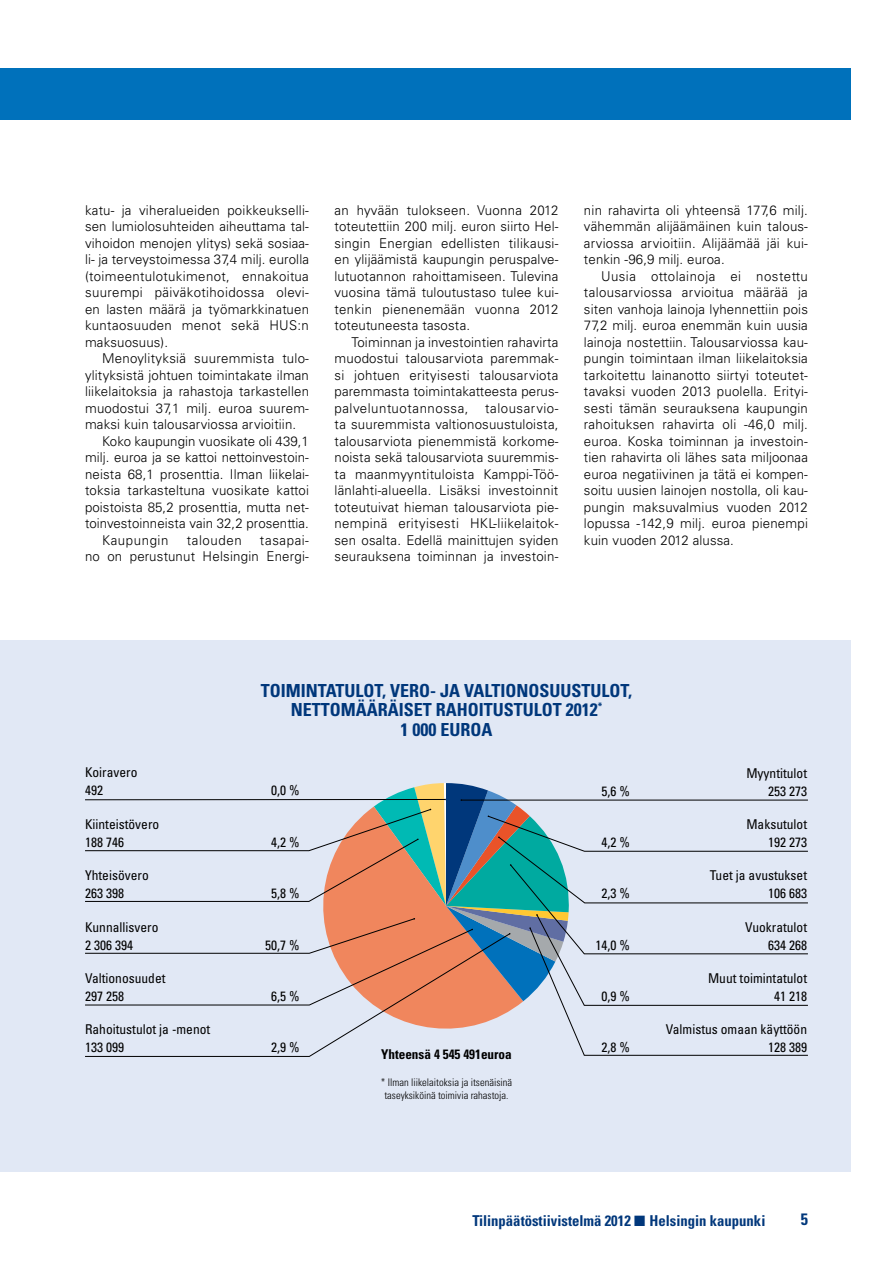
<style>
.page{position:relative;width:893px;height:1263px;background:#fff}
.page>*{position:absolute;margin:0;border:0;box-sizing:border-box;transform-origin:0 0}
.t1{font:700 condensed 18px/19.5px "Univers";color:#00377b;text-align:center}
.t2{font:700 condensed 16.5px "Univers";color:#00377b}
.t3{font:700 condensed 15px "Univers";color:#00377b}
.t4{font:300 13.5px/16.5px "Univers";letter-spacing:.015em;color:#000;text-align:justify}
.t5{font:condensed 13.5px/18px "Univers";color:#000}
.t6{font:700 condensed 13.5px "Univers";color:#000}
.t7{font:300 13.5px "Univers";letter-spacing:.045em;color:#000}
.t8{font:300 condensed 10.5px/13.5px "Univers";color:#000;text-align:center}
</style>
<div class="page">
<div style="left:0;top:68px;width:850px;height:51px;background:#0071bb"></div>
<div style="left:0;top:640px;width:850px;height:532px;background:#e1e8f5"></div>
<svg style="left:85px;top:783px;width:723px;height:273px"></svg>
<p class="t4" style="left:85px;top:201px;width:226px">katu- ja viheralueiden poikkeukselli&shy;sen lumiolosuhteiden aiheuttama tal&shy;vihoidon menojen ylitys) sekä sosiaa&shy;li- ja terveystoimessa 37,4 milj. eurolla (toimeentulotukimenot, ennakoitua suurempi päiväkotihoidossa olevi&shy;en lasten määrä ja työmarkkinatuen kuntaosuuden menot sekä HUS:n maksuosuus).</p>
<p class="t4" style="left:102px;top:350px;width:208px">Menoylityksiä suuremmista tulo-</p>
<p class="t4" style="left:85px;top:366px;width:225px">ylityksistä johtuen toimintakate ilman</p>
<p class="t4" style="left:85px;top:383px;width:226px">liikelaitoksia ja rahastoja tarkastellen</p>
<p class="t4" style="left:85px;top:399px;width:225px">muodostui 37,1 milj. euroa suurem-</p>
<p class="t4" style="left:85px;top:416px;width:213px">maksi kuin talousarviossa arvioitiin.</p>
<p class="t4" style="left:102px;top:432px;width:208px">Koko kaupungin vuosikate oli 439,1</p>
<p class="t4" style="left:85px;top:449px;width:225px">milj. euroa ja se kattoi nettoinvestoin-</p>
<p class="t4" style="left:85px;top:465px;width:225px">neista 68,1 prosenttia. Ilman liikelai-</p>
<p class="t4" style="left:85px;top:482px;width:226px">toksia tarkasteltuna vuosikate kattoi</p>
<p class="t4" style="left:85px;top:498px;width:225px">poistoista 85,2 prosenttia, mutta net-</p>
<p class="t4" style="left:85px;top:515px;width:225px">toinvestoinneista vain 32,2 prosenttia.</p>
<p class="t7" style="left:102px;top:532px;width:68px">Kaupungin</p>
<p class="t7" style="left:187px;top:532px;width:57px">talouden</p>
<p class="t4" style="left:85px;top:531px;width:225px;text-align:right">tasapai-<br>no on perustunut Helsingin Energi-</p>
<p class="t4" style="left:334px;top:201px;width:226px">an hyvään tulokseen. Vuonna 2012 toteutettiin 200 milj. euron siirto Hel&shy;singin Energian edellisten tilikausi&shy;en ylijäämistä kaupungin peruspalve&shy;lutuotannon rahoittamiseen. Tulevina vuosina tämä tuloutustaso tulee kui&shy;tenkin pienenemään vuonna 2012 toteutuneesta tasosta.</p>
<p class="t4" style="left:334px;top:333px;width:225px;text-indent:17px">Toiminnan ja investointien rahavirta muodostui talousarviota paremmak&shy;si johtuen erityisesti talousarviota paremmasta toimintakatteesta perus&shy;palveluntuotannossa, talousarvio&shy;ta suuremmista valtionosuustuloista, talousarviota pienemmistä korkome&shy;noista sekä talousarviota suuremmis&shy;ta maanmyyntituloista Kamppi-Töö&shy;länlahti-alueella. Lisäksi investoinnit toteutuivat hieman talousarviota pie&shy;nempinä erityisesti HKL-liikelaitok&shy;sen osalta. Edellä mainittujen syiden seurauksena toiminnan ja investoin-</p>
<p class="t4" style="left:584px;top:201px;width:225px">nin rahavirta oli yhteensä 177,6 milj. vähemmän alijäämäinen kuin talous&shy;arviossa arvioitiin. Alijäämää jäi kui&shy;tenkin -96,9 milj. euroa.</p>
<p class="t4" style="left:584px;top:267px;width:225px;text-indent:17px">Uusia ottolainoja ei nostettu talousarviossa arvioitua määrää ja siten vanhoja lainoja lyhennettiin pois 77,2 milj. euroa enemmän kuin uusia lainoja nostettiin. Talousarviossa kau&shy;pungin toimintaan ilman liikelaitoksia tarkoitettu lainanotto siirtyi toteutet&shy;tavaksi vuoden 2013 puolella. Erityi&shy;sesti tämän seurauksena kaupungin rahoituksen rahavirta oli -46,0 milj. euroa. Koska toiminnan ja investoin&shy;tien rahavirta oli lähes sata miljoonaa euroa negatiivinen ja tätä ei kompen&shy;soitu uusien lainojen nostolla, oli kau&shy;pungin maksuvalmius vuoden 2012 lopussa -142,9 milj. euroa pienempi kuin vuoden 2012 alussa.</p>
<p class="t5" style="left:85px;top:763px;width:54px">Koiravero<br>492</p>
<p class="t5" style="left:85px;top:815px;width:76px">Kiinteistövero<br>188 746</p>
<p class="t5" style="left:85px;top:866px;width:65px">Yhteisövero<br>263 398</p>
<p class="t5" style="left:85px;top:918px;width:75px">Kunnallisvero<br>2 306 394</p>
<p class="t5" style="left:85px;top:969px;width:82px">Valtionosuudet<br>297 258</p>
<p class="t5" style="left:85px;top:1020px;width:127px">Rahoitustulot ja -menot<br>133 099</p>
<h1 class="t1" style="left:261px;top:681px;width:373px">TOIMINTATULOT, VERO- JA VALTIONOSUUSTULOT,<br>NETTOMÄÄRÄISET RAHOITUSTULOT 2012<sup>*<br></sup>1 000 EUROA</h1>
<p class="t5" style="left:746px;top:764px;width:62px">Myyntitulot</p>
<p class="t5" style="left:271px;top:781px;width:30px">0,0 %</p>
<p class="t5" style="left:271px;top:833px;width:30px">4,2 %</p>
<p class="t5" style="left:271px;top:884px;width:30px">5,8 %</p>
<p class="t5" style="left:265px;top:936px;width:36px">50,7 %</p>
<p class="t5" style="left:271px;top:987px;width:30px">6,5 %</p>
<p class="t5" style="left:271px;top:1038px;width:30px">2,9 %</p>
<p class="t6" style="left:381px;top:1046px;width:132px">YHTEENSÄ 4 545 491EUROA</p>
<p class="t8" style="left:381px;top:1075px;width:133px">* Ilman liikelaitoksia ja itsenäisinä taseyksiköinä toimivia rahastoja.</p>
<p class="t5" style="left:602px;top:782px;width:30px">5,6 %</p>
<p class="t5" style="left:768px;top:782px;width:40px">253 273</p>
<p class="t5" style="left:746px;top:815px;width:62px">Maksutulot</p>
<p class="t5" style="left:602px;top:833px;width:30px">4,2 %</p>
<p class="t5" style="left:768px;top:833px;width:40px">192 273</p>
<p class="t5" style="left:710px;top:866px;width:99px">Tuet ja avustukset</p>
<p class="t5" style="left:602px;top:884px;width:30px">2,3 %</p>
<p class="t5" style="left:768px;top:884px;width:40px">106 683</p>
<p class="t5" style="left:745px;top:918px;width:64px">Vuokratulot</p>
<p class="t5" style="left:596px;top:936px;width:36px">14,0 %</p>
<p class="t5" style="left:768px;top:936px;width:40px">634 268</p>
<p class="t5" style="left:708px;top:969px;width:100px">Muut toimintatulot</p>
<p class="t5" style="left:602px;top:987px;width:30px">0,9 %</p>
<p class="t5" style="left:774px;top:987px;width:34px">41 218</p>
<p class="t5" style="left:666px;top:1020px;width:143px">Valmistus omaan käyttöön</p>
<p class="t5" style="left:602px;top:1038px;width:30px">2,8 %</p>
<p class="t5" style="left:768px;top:1038px;width:40px">128 389</p>
<p class="t3" style="left:472px;top:1211px;width:295px">TILINPÄÄTÖSTIIVISTELMÄ 2012 ■ HELSINGIN KAUPUNKI</p>
<p class="t2" style="left:801px;top:1209px;width:9px">5</p>
</div>
